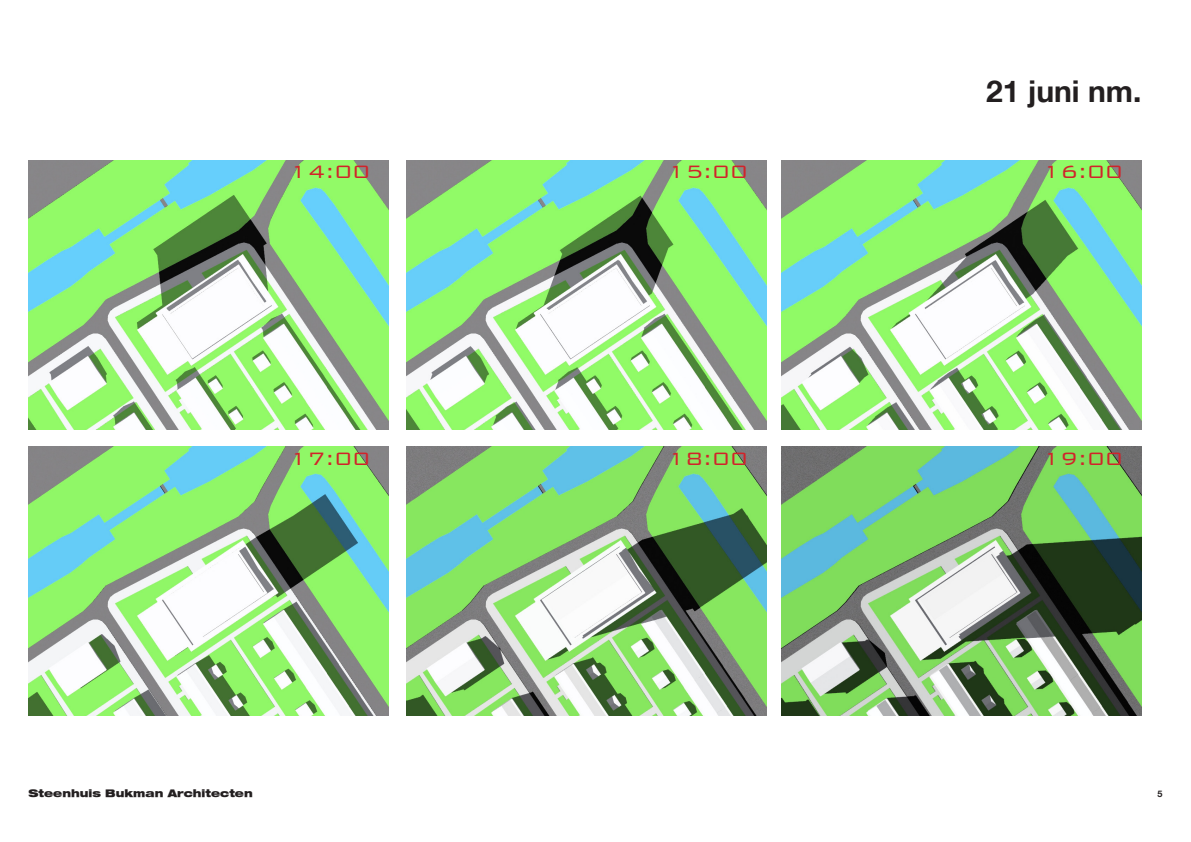
<style>
.page{position:relative;width:1191px;height:842px;background:#fff}
.page>*{position:absolute;margin:0;border:0;box-sizing:border-box;transform-origin:0 0}
.t1{font:700 30px "Helvetica Neue LT";color:#231f20}
.t2{font:300 24px "Bank Gothic BT";color:#d1232a}
.t3{font:900 expanded 10.5px "Helvetica Neue LT";color:#231f20}
.t4{font:700 9px "Helvetica Neue LT";color:#231f20}
</style>
<div class="page">
<img style="left:28px;top:160px;width:360px;height:269px">
<img style="left:781px;top:160px;width:360px;height:269px">
<img style="left:406px;top:160px;width:360px;height:269px">
<img style="left:28px;top:446px;width:360px;height:270px">
<img style="left:781px;top:446px;width:360px;height:270px">
<img style="left:406px;top:446px;width:360px;height:270px">
<p class="t2" style="left:289px;top:159px;width:82px">14:00</p>
<p class="t2" style="left:667px;top:159px;width:82px">15:00</p>
<p class="t2" style="left:289px;top:445px;width:82px">17:00</p>
<p class="t2" style="left:667px;top:445px;width:82px">18:00</p>
<p class="t1" style="left:986px;top:73px;width:157px">21 juni nm.</p>
<p class="t2" style="left:1042px;top:159px;width:82px">16:00</p>
<p class="t2" style="left:1042px;top:445px;width:82px">19:00</p>
<p class="t3" style="left:28px;top:786px;width:226px">Steenhuis Bukman Architecten</p>
<p class="t4" style="left:1157px;top:788px;width:7px">5</p>
</div>
